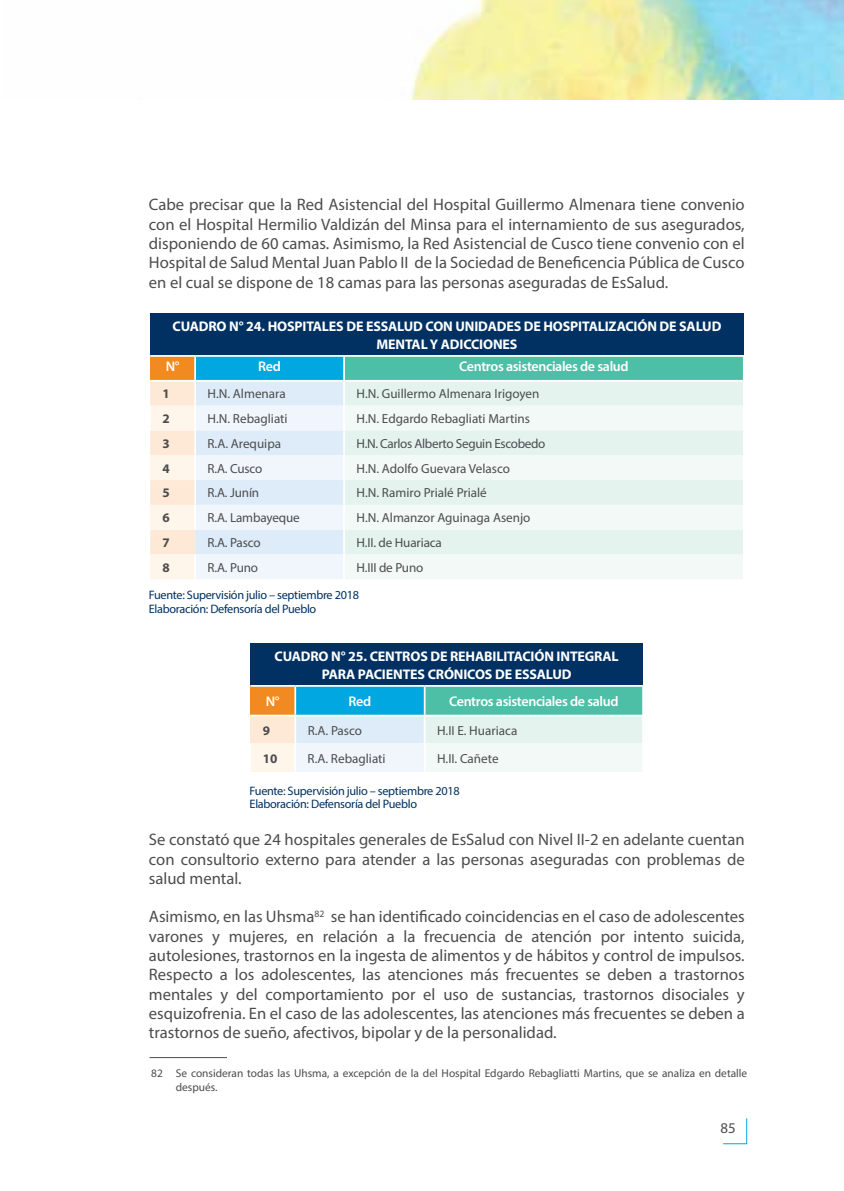
<style>
.page{position:relative;width:844px;height:1191px;background:#fff}
.page>*{position:absolute;margin:0;border:0;box-sizing:border-box;transform-origin:0 0}
.t1{font:16.62px/19.2px "Myriad Pro";color:#4c4c4e;text-align:justify}
.t2{font:14.88px "Myriad Pro";color:#4c4c4e}
.t3{font:700 14px/17.5px "Myriad Pro";letter-spacing:-.01em;color:#fff;text-align:center}
.t4{font:600 14px "Myriad Pro";letter-spacing:-.025em;color:#fff}
.t5{font:13.12px "Myriad Pro";color:#4c4c4e}
.t6{font:13.12px "Myriad Pro";letter-spacing:-.025em;color:#4c4c4e}
.t7{font:700 13.12px "Myriad Pro";color:#4c4c4e}
.t8{font:12.25px/13.7px "Myriad Pro";letter-spacing:-.025em;color:#003162}
.t9{font:11.38px/13.7px "Myriad Pro";color:#4c4c4e}
</style>
<div class="page">
<img style="left:410px;top:0;width:433px;height:99px">
<svg style="left:723px;top:1118px;width:24px;height:26px"></svg>
<div style="left:150px;top:314px;width:593px;height:42px;background:#003162"></div>
<div style="left:150px;top:356px;width:45px;height:25px;background:#f18a20"></div>
<div style="left:195px;top:356px;width:149px;height:25px;background:#00a7e1"></div>
<div style="left:344px;top:356px;width:399px;height:25px;background:#4ebfa7"></div>
<div style="left:345px;top:382px;width:397px;height:23px;background:#e4f3ee"></div>
<svg style="left:150px;top:382px;width:193px;height:197px"></svg>
<svg style="left:345px;top:405px;width:397px;height:174px;fill:#f2f9f6"></svg>
<hr style="left:149px;top:405px;width:2px;height:25px;background:#fff">
<hr style="left:150px;top:380px;width:45px;height:2px;background:#fff">
<hr style="left:195px;top:380px;width:149px;height:2px;background:#fff">
<hr style="left:344px;top:380px;width:400px;height:2px;background:#fff">
<hr style="left:150px;top:355px;width:45px;height:2px;background:#fff">
<hr style="left:195px;top:355px;width:149px;height:2px;background:#fff">
<hr style="left:194px;top:357px;width:2px;height:23px;background:#fff">
<hr style="left:344px;top:355px;width:400px;height:2px;background:#fff">
<hr style="left:343px;top:357px;width:2px;height:23px;background:#fff">
<hr style="left:742px;top:357px;width:2px;height:23px;background:#fff">
<hr style="left:194px;top:382px;width:2px;height:23px;background:#fff">
<hr style="left:194px;top:405px;width:2px;height:25px;background:#fff">
<hr style="left:194px;top:430px;width:2px;height:25px;background:#fff">
<hr style="left:194px;top:455px;width:2px;height:25px;background:#fff">
<hr style="left:194px;top:480px;width:2px;height:25px;background:#fff">
<hr style="left:194px;top:505px;width:2px;height:24px;background:#fff">
<hr style="left:194px;top:554px;width:2px;height:25px;background:#fff">
<div style="left:250px;top:644px;width:393px;height:42px;background:#003162"></div>
<div style="left:250px;top:686px;width:45px;height:29px;background:#f18a20"></div>
<div style="left:295px;top:686px;width:129px;height:29px;background:#00a7e1"></div>
<div style="left:424px;top:686px;width:219px;height:29px;background:#4ebfa7"></div>
<div style="left:250px;top:715px;width:45px;height:28px;background:#fde9d5"></div>
<div style="left:295px;top:715px;width:129px;height:28px;background:#deecf9"></div>
<div style="left:424px;top:715px;width:219px;height:28px;background:#e4f3ee"></div>
<div style="left:250px;top:743px;width:45px;height:28px;background:#fef5eb"></div>
<div style="left:295px;top:743px;width:129px;height:28px;background:#f0f6fc"></div>
<div style="left:424px;top:743px;width:219px;height:28px;background:#f2f9f6"></div>
<hr style="left:249px;top:743px;width:2px;height:28px;background:#fff">
<hr style="left:250px;top:714px;width:45px;height:2px;background:#fff">
<hr style="left:295px;top:714px;width:129px;height:2px;background:#fff">
<hr style="left:424px;top:714px;width:219px;height:2px;background:#fff">
<hr style="left:250px;top:685px;width:45px;height:2px;background:#fff">
<hr style="left:295px;top:685px;width:129px;height:2px;background:#fff">
<hr style="left:294px;top:687px;width:2px;height:27px;background:#fff">
<hr style="left:424px;top:685px;width:219px;height:2px;background:#fff">
<hr style="left:423px;top:687px;width:2px;height:27px;background:#fff">
<hr style="left:294px;top:716px;width:2px;height:27px;background:#fff">
<hr style="left:423px;top:716px;width:2px;height:27px;background:#fff">
<hr style="left:294px;top:743px;width:2px;height:28px;background:#fff">
<hr style="left:423px;top:743px;width:2px;height:28px;background:#fff">
<svg style="left:642px;top:687px;width:1px;height:56px"></svg>
<hr style="left:149px;top:1057px;width:78px;height:1px;background:#4c4c4e">
<p class="t1" style="left:149px;top:195px;width:597px">Cabe precisar que la Red Asistencial del Hospital Guillermo Almenara tiene convenio con el Hospital Hermilio Valdizán del Minsa para el internamiento de sus asegurados, disponiendo de 60 camas. Asimismo, la Red Asistencial de Cusco tiene convenio con el Hospital de Salud Mental Juan Pablo II de la Sociedad de Beneficencia Pública de Cusco en el cual se dispone de 18 camas para las personas aseguradas de EsSalud.</p>
<p class="t3" style="left:172px;top:317px;width:550px">CUADRO N° 24. HOSPITALES DE ESSALUD CON UNIDADES DE HOSPITALIZACIÓN DE SALUD<br>MENTAL Y ADICCIONES</p>
<p class="t4" style="left:166px;top:358px;width:15px">N°</p>
<p class="t4" style="left:258px;top:358px;width:24px">Red</p>
<p class="t4" style="left:459px;top:358px;width:171px">Centros asistenciales de salud</p>
<p class="t7" style="left:162px;top:385px;width:9px">1</p>
<p class="t5" style="left:207px;top:385px;width:80px">H.N. Almenara</p>
<p class="t5" style="left:356px;top:385px;width:184px">H.N. Guillermo Almenara Irigoyen</p>
<p class="t7" style="left:162px;top:410px;width:9px">2</p>
<p class="t5" style="left:207px;top:410px;width:82px">H.N. Rebagliati</p>
<p class="t5" style="left:356px;top:410px;width:175px">H.N. Edgardo Rebagliati Martins</p>
<p class="t7" style="left:162px;top:435px;width:9px">3</p>
<p class="t5" style="left:207px;top:435px;width:75px">R.A. Arequipa</p>
<p class="t6" style="left:356px;top:435px;width:190px">H.N. Carlos Alberto Seguin Escobedo</p>
<p class="t7" style="left:162px;top:459px;width:9px">4</p>
<p class="t5" style="left:207px;top:460px;width:56px">R.A. Cusco</p>
<p class="t5" style="left:356px;top:460px;width:155px">H.N. Adolfo Guevara Velasco</p>
<p class="t7" style="left:162px;top:484px;width:9px">5</p>
<p class="t5" style="left:207px;top:485px;width:53px">R.A. Junín</p>
<p class="t5" style="left:356px;top:485px;width:132px">H.N. Ramiro Prialé Prialé</p>
<p class="t7" style="left:162px;top:509px;width:9px">6</p>
<p class="t5" style="left:207px;top:510px;width:94px">R.A. Lambayeque</p>
<p class="t5" style="left:356px;top:510px;width:175px">H.N. Almanzor Aguinaga Asenjo</p>
<p class="t7" style="left:162px;top:534px;width:9px">7</p>
<p class="t5" style="left:207px;top:534px;width:55px">R.A. Pasco</p>
<p class="t5" style="left:356px;top:534px;width:87px">H.II. de Huariaca</p>
<p class="t7" style="left:162px;top:559px;width:9px">8</p>
<p class="t5" style="left:207px;top:559px;width:52px">R.A. Puno</p>
<p class="t5" style="left:356px;top:559px;width:68px">H.III de Puno</p>
<p class="t8" style="left:149px;top:588px;width:211px">Fuente: Supervisión julio – septiembre 2018<br>Elaboración: Defensoría del Pueblo</p>
<p class="t3" style="left:274px;top:647px;width:345px">CUADRO N° 25. CENTROS DE REHABILITACIÓN INTEGRAL<br>PARA PACIENTES CRÓNICOS DE ESSALUD</p>
<p class="t4" style="left:266px;top:692px;width:15px">N°</p>
<p class="t4" style="left:348px;top:692px;width:24px">Red</p>
<p class="t4" style="left:449px;top:692px;width:171px">Centros asistenciales de salud</p>
<p class="t7" style="left:263px;top:721px;width:9px">9</p>
<p class="t5" style="left:307px;top:722px;width:56px">R.A. Pasco</p>
<p class="t5" style="left:437px;top:722px;width:82px">H.II E. Huariaca</p>
<p class="t7" style="left:262px;top:749px;width:16px">10</p>
<p class="t5" style="left:307px;top:750px;width:79px">R.A. Rebagliati</p>
<p class="t5" style="left:437px;top:750px;width:63px">H.II. Cañete</p>
<p class="t8" style="left:249px;top:783px;width:211px">Fuente: Supervisión julio – septiembre 2018<br>Elaboración: Defensoría del Pueblo</p>
<p class="t1" style="left:149px;top:830px;width:597px">Se constató que 24 hospitales generales de EsSalud con Nivel II-2 en adelante cuentan con consultorio externo para atender a las personas aseguradas con problemas de salud mental.</p>
<p class="t1" style="left:149px;top:907px;width:597px">Asimismo, en las Uhsma<sup>82</sup> se han identificado coincidencias en el caso de adolescentes varones y mujeres, en relación a la frecuencia de atención por intento suicida, autolesiones, trastornos en la ingesta de alimentos y de hábitos y control de impulsos.<br>Respecto a los adolescentes, las atenciones más frecuentes se deben a trastornos mentales y del comportamiento por el uso de sustancias, trastornos disociales y esquizofrenia. En el caso de las adolescentes, las atenciones más frecuentes se deben a trastornos de sueño, afectivos, bipolar y de la personalidad.</p>
<p class="t9" style="left:176px;top:1066px;width:573px;text-indent:-25px">82 Se consideran todas las Uhsma, a excepción de la del Hospital Edgardo Rebagliatti Martins, que se analiza en detalle después.</p>
<p class="t2" style="left:720px;top:1118px;width:17px">85</p>
</div>
